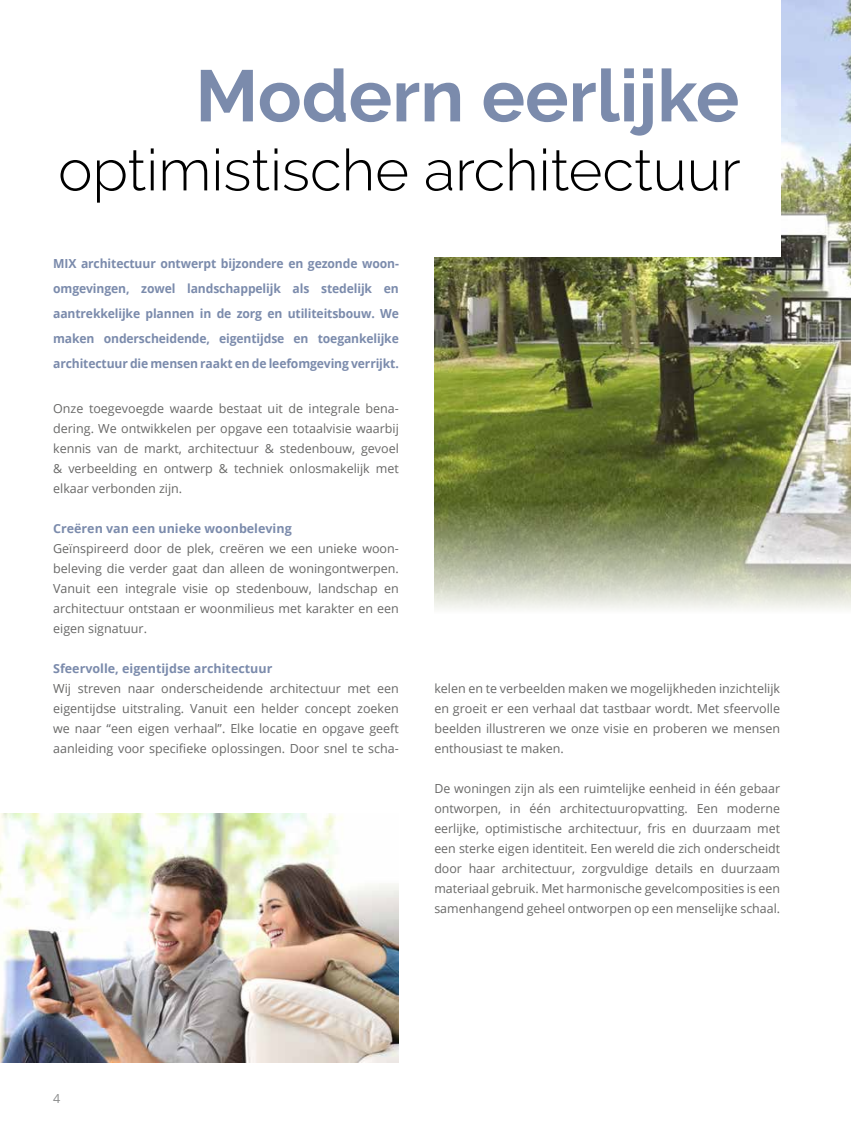
<style>
.page{position:relative;width:851px;height:1134px;background:#fff}
.page>*{position:absolute;margin:0;border:0;box-sizing:border-box;transform-origin:0 0}
.t1{font:700 72.62px "Raleway";color:#7b8bac}
.t2{font:300 57.5px "Raleway";color:#000}
.t3{font:12.5px/20px "Open Sans";color:#686867;text-align:justify}
.t4{font:700 12.5px/25px "Open Sans";color:#7b8bac;text-align:justify}
.t5{font:12.5px "Open Sans";color:#8a8b8b}
</style>
<div class="page">
<img style="left:434px;top:0;width:416px;height:610px">
<div style="left:0;top:0;width:780px;height:256px;background:#fff"></div>
<img style="left:850px;top:469px;width:1px;height:140px">
<img style="left:0;top:813px;width:399px;height:249px">
<h1 class="t1" style="left:195px;top:54px;width:545px">Modern eerlijke</h1>
<h2 class="t2" style="left:58px;top:137px;width:684px">optimistische architectuur</h2>
<p class="t4" style="left:53px;top:250px;width:347px">MIX architectuur ontwerpt bijzondere en gezonde woon&shy;omgevingen, zowel landschappelijk als stedelijk en aantrekkelijke plannen in de zorg en utiliteitsbouw. We maken onderscheidende, eigentijdse en toegankelijke architectuur die mensen raakt en de leefomgeving verrijkt.</p>
<p class="t3" style="left:53px;top:398px;width:347px">Onze toegevoegde waarde bestaat uit de integrale bena&shy;dering. We ontwikkelen per opgave een totaalvisie waarbij kennis van de markt, architectuur &amp; stedenbouw, gevoel &amp; verbeelding en ontwerp &amp; techniek onlosmakelijk met elkaar verbonden zijn.</p>
<p class="t4" style="left:53px;top:516px;width:240px">Creëren van een unieke woonbeleving</p>
<p class="t3" style="left:53px;top:538px;width:347px">Geïnspireerd door de plek, creëren we een unieke woon&shy;beleving die verder gaat dan alleen de woningontwerpen.<br>Vanuit een integrale visie op stedenbouw, landschap en architectuur ontstaan er woonmilieus met karakter en een eigen signatuur.</p>
<p class="t4" style="left:53px;top:656px;width:221px">Sfeervolle, eigentijdse architectuur</p>
<p class="t3" style="left:53px;top:678px;width:347px">Wij streven naar onderscheidende architectuur met een eigentijdse uitstraling. Vanuit een helder concept zoeken we naar “een eigen verhaal”. Elke locatie en opgave geeft aanleiding voor specifieke oplossingen. Door snel te scha-</p>
<p class="t3" style="left:434px;top:678px;width:347px">kelen en te verbeelden maken we mogelijkheden inzichtelijk en groeit er een verhaal dat tastbaar wordt. Met sfeervolle beelden illustreren we onze visie en proberen we mensen enthousiast te maken.</p>
<p class="t3" style="left:434px;top:778px;width:347px">De woningen zijn als een ruimtelijke eenheid in één gebaar ontworpen, in één architectuuropvatting. Een moderne eerlijke, optimistische architectuur, fris en duurzaam met een sterke eigen identiteit. Een wereld die zich onderscheidt door haar architectuur, zorgvuldige details en duurzaam materiaal gebruik. Met harmonische gevelcomposities is een samenhangend geheel ontworpen op een menselijke schaal.</p>
<p class="t5" style="left:53px;top:1090px;width:9px">4</p>
</div>
